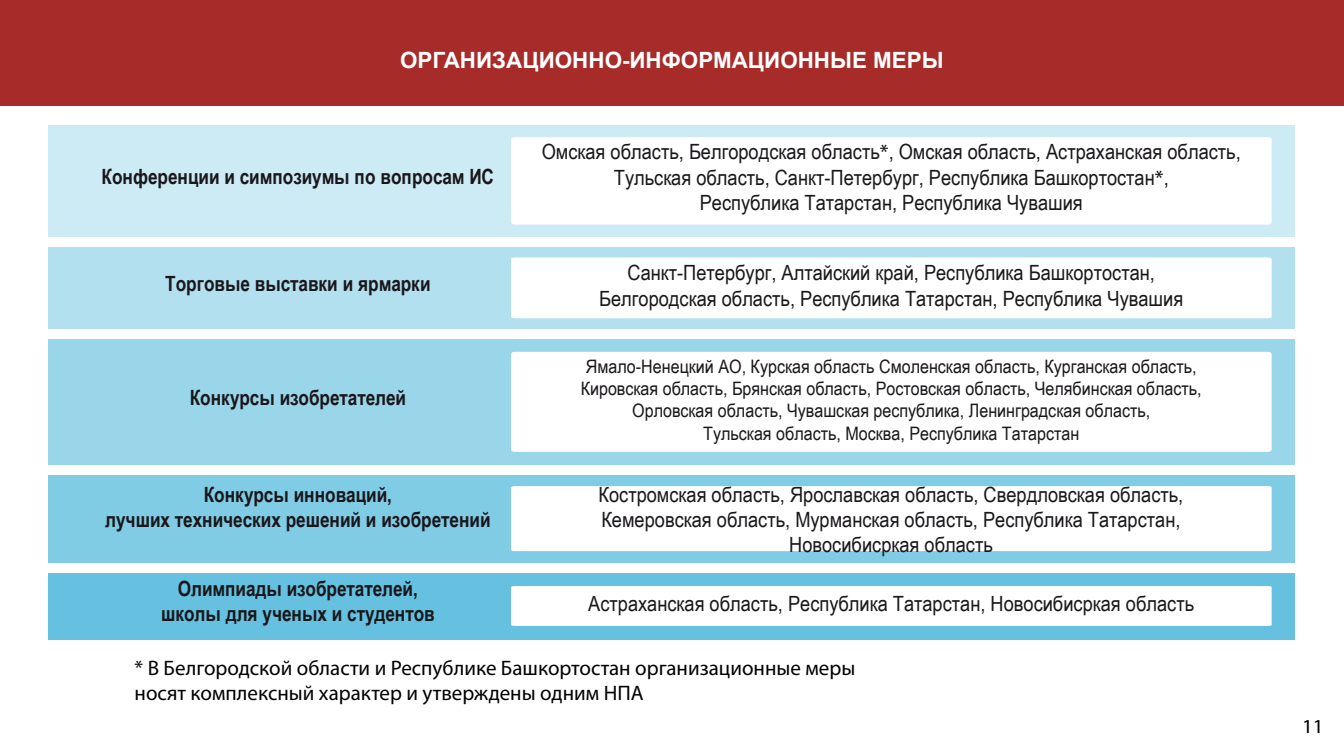
<style>
.page{position:relative;width:1344px;height:756px;background:#fff}
.page>*{position:absolute;margin:0;border:0;box-sizing:border-box;transform-origin:0 0}
.t1{font:700 22.4px "Arial";color:#fff}
.t2{font:21px/25.2px "Arial Narrow";color:#1a171b;text-align:center;scale:1.06 1}
.t3{font:700 21px/25.2px "Arial Narrow";letter-spacing:-.005em;color:#1a171b;text-align:center}
.t4{font:21px/25.2px "Myriad Pro";color:#000}
.t5{font:19.81px "Myriad Pro";color:#000;scale:1.06 1}
.t6{font:18.55px/22.3px "Arial Narrow";color:#1a171b;text-align:center;scale:1.06 1}
.s1{font-family:"Myriad Pro";color:#000}
</style>
<div class="page">
<div style="left:48px;top:573px;width:1247px;height:66px;background:#66c1e0"></div>
<div style="left:511px;top:586px;width:760px;height:40px;background:#fff"></div>
<div style="left:48px;top:475px;width:1247px;height:87px;background:#80cce5"></div>
<div style="left:511px;top:486px;width:760px;height:65px;background:#fff"></div>
<div style="left:48px;top:339px;width:1247px;height:125px;background:#9ad6ea"></div>
<div style="left:511px;top:352px;width:760px;height:100px;background:#fff"></div>
<div style="left:48px;top:247px;width:1247px;height:82px;background:#b3e0ef"></div>
<div style="left:511px;top:257px;width:760px;height:61px;background:#fff"></div>
<div style="left:48px;top:125px;width:1247px;height:111px;background:#cdebf5"></div>
<div style="left:511px;top:137px;width:760px;height:88px;background:#fff"></div>
<div style="left:0;top:0;width:1344px;height:106px;background:#a62b29"></div>
<p class="t1" style="left:400px;top:45px;width:545px">ОРГАНИЗАЦИОННО-ИНФОРМАЦИОННЫЕ МЕРЫ</p>
<p class="t3" style="left:102px;top:163px;width:394px">Конференции и симпозиумы по вопросам ИС</p>
<p class="t3" style="left:165px;top:270px;width:267px">Торговые выставки и ярмарки</p>
<p class="t3" style="left:190px;top:384px;width:218px">Конкурсы изобретателей</p>
<p class="t3" style="left:105px;top:481px;width:387px">Конкурсы инноваций,<br>лучших технических решений и изобретений</p>
<p class="t3" style="left:161px;top:575px;width:275px">Олимпиады изобретателей, школы для ученых и студентов</p>
<p class="t2" style="left:542px;top:139px;width:661px">Омская область, Белгородская область<span class="s1">*</span>, Омская область, Астраханская область,<br>Тульская область, Санкт-Петербург, Республика Башкортостан<span class="s1">*</span>,<br>Республика Татарстан, Республика Чувашия</p>
<p class="t2" style="left:599px;top:259px;width:552px">Санкт-Петербург, Алтайский край, Республика Башкортостан,<br>Белгородская область, Республика Татарстан, Республика Чувашия</p>
<p class="t6" style="left:581px;top:355px;width:587px">Ямало-Ненецкий АО, Курская область Смоленская область, Курганская область, Кировская область, Брянская область, Ростовская область, Челябинская область, Орловская область, Чувашская республика, Ленинградская область,<br>Тульская область, Москва, Республика Татарстан</p>
<p class="t2" style="left:598px;top:481px;width:553px">Костромская область, Ярославская область, Свердловская область,<br>Кемеровская область, Мурманская область, Республика Татарстан,<br>Новосибисркая область</p>
<p class="t2" style="left:588px;top:590px;width:573px">Астраханская область, Республика Татарстан, Новосибисркая область</p>
<p class="t4" style="left:135px;top:655px;width:722px">* В Белгородской области и Республике Башкортостан организационные меры носят комплексный характер и утверждены одним НПА</p>
<p class="t5" style="left:1302px;top:714px;width:22px">11</p>
</div>
